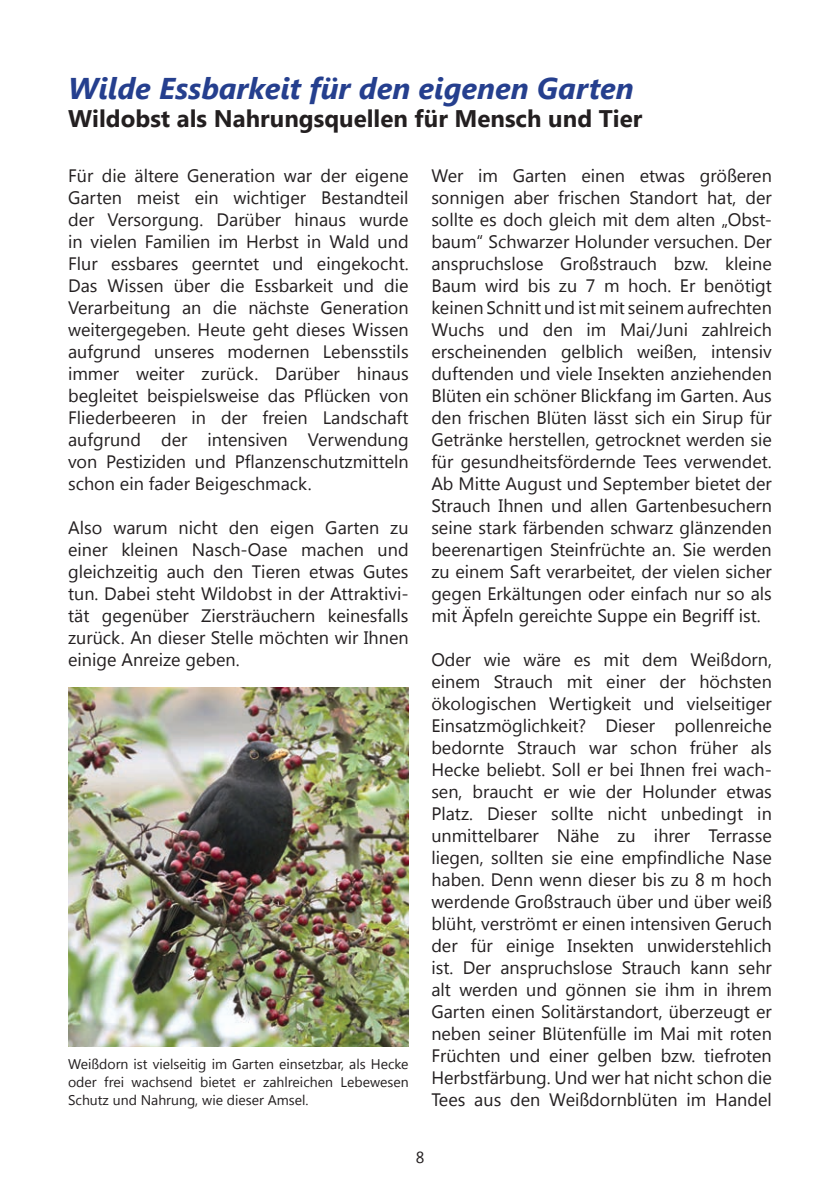
<style>
.page{position:relative;width:840px;height:1191px;background:#fff}
.page>*{position:absolute;margin:0;border:0;box-sizing:border-box;transform-origin:0 0}
.t1{font:italic 700 30px "Segoe UI";color:#253f8e}
.t2{font:700 24px "Segoe UI";color:#231f20}
.t3{font:18px/22px "Segoe UI";color:#231f20;text-align:justify}
.t4{font:16px "Segoe UI";color:#231f20}
.t5{font:14px/18px "Segoe UI";color:#231f20;text-align:justify}
</style>
<div class="page">
<img style="left:68px;top:687px;width:340px;height:360px">
<h1 class="t1" style="left:68px;top:67px;width:567px">Wilde Essbarkeit für den eigenen Garten</h1>
<h2 class="t2" style="left:68px;top:101px;width:575px">Wildobst als Nahrungsquellen für Mensch und Tier</h2>
<p class="t3" style="left:431px;top:164px;width:342px">Wer im Garten einen etwas größeren sonnigen aber frischen Standort hat, der sollte es doch gleich mit dem alten „Obst&shy;baum“ Schwarzer Holunder versuchen. Der anspruchslose Großstrauch bzw. kleine Baum wird bis zu 7 m hoch. Er benötigt keinen Schnitt und ist mit seinem aufrechten Wuchs und den im Mai/Juni zahlreich erscheinenden gelblich weißen, intensiv duftenden und viele Insekten anziehenden Blüten ein schöner Blickfang im Garten. Aus den frischen Blüten lässt sich ein Sirup für Getränke herstellen, getrocknet werden sie für gesundheitsfördernde Tees verwendet.<br>Ab Mitte August und September bietet der Strauch Ihnen und allen Gartenbesuchern seine stark färbenden schwarz glänzenden beerenartigen Steinfrüchte an. Sie werden zu einem Saft verarbeitet, der vielen sicher gegen Erkältungen oder einfach nur so als mit Äpfeln gereichte Suppe ein Begriff ist.</p>
<p class="t3" style="left:431px;top:648px;width:342px">Oder wie wäre es mit dem Weißdorn, einem Strauch mit einer der höchsten ökologischen Wertigkeit und vielseitiger Einsatzmöglichkeit? Dieser pollenreiche bedornte Strauch war schon früher als Hecke beliebt. Soll er bei Ihnen frei wach&shy;sen, braucht er wie der Holunder etwas Platz. Dieser sollte nicht unbedingt in unmittelbarer Nähe zu ihrer Terrasse liegen, sollten sie eine empfindliche Nase haben. Denn wenn dieser bis zu 8 m hoch werdende Großstrauch über und über weiß blüht, verströmt er einen intensiven Geruch der für einige Insekten unwiderstehlich ist. Der anspruchslose Strauch kann sehr alt werden und gönnen sie ihm in ihrem Garten einen Solitärstandort, überzeugt er neben seiner Blütenfülle im Mai mit roten Früchten und einer gelben bzw. tiefroten Herbstfärbung. Und wer hat nicht schon die Tees aus den Weißdornblüten im Handel</p>
<p class="t3" style="left:68px;top:164px;width:342px">Für die ältere Generation war der eigene Garten meist ein wichtiger Bestandteil der Versorgung. Darüber hinaus wurde in vielen Familien im Herbst in Wald und Flur essbares geerntet und eingekocht.<br>Das Wissen über die Essbarkeit und die Verarbeitung an die nächste Generation weitergegeben. Heute geht dieses Wissen aufgrund unseres modernen Lebensstils immer weiter zurück. Darüber hinaus begleitet beispielsweise das Pflücken von Fliederbeeren in der freien Landschaft aufgrund der intensiven Verwendung von Pestiziden und Pflanzenschutzmitteln schon ein fader Beigeschmack.</p>
<p class="t3" style="left:68px;top:516px;width:342px">Also warum nicht den eigen Garten zu einer kleinen Nasch-Oase machen und gleichzeitig auch den Tieren etwas Gutes tun. Dabei steht Wildobst in der Attraktivi&shy;tät gegenüber Ziersträuchern keinesfalls zurück. An dieser Stelle möchten wir Ihnen einige Anreize geben.</p>
<p class="t5" style="left:68px;top:1054px;width:342px">Weißdorn ist vielseitig im Garten einsetzbar, als Hecke oder frei wachsend bietet er zahlreichen Lebewesen Schutz und Nahrung, wie dieser Amsel.</p>
<p class="t4" style="left:415px;top:1146px;width:10px">8</p>
</div>
